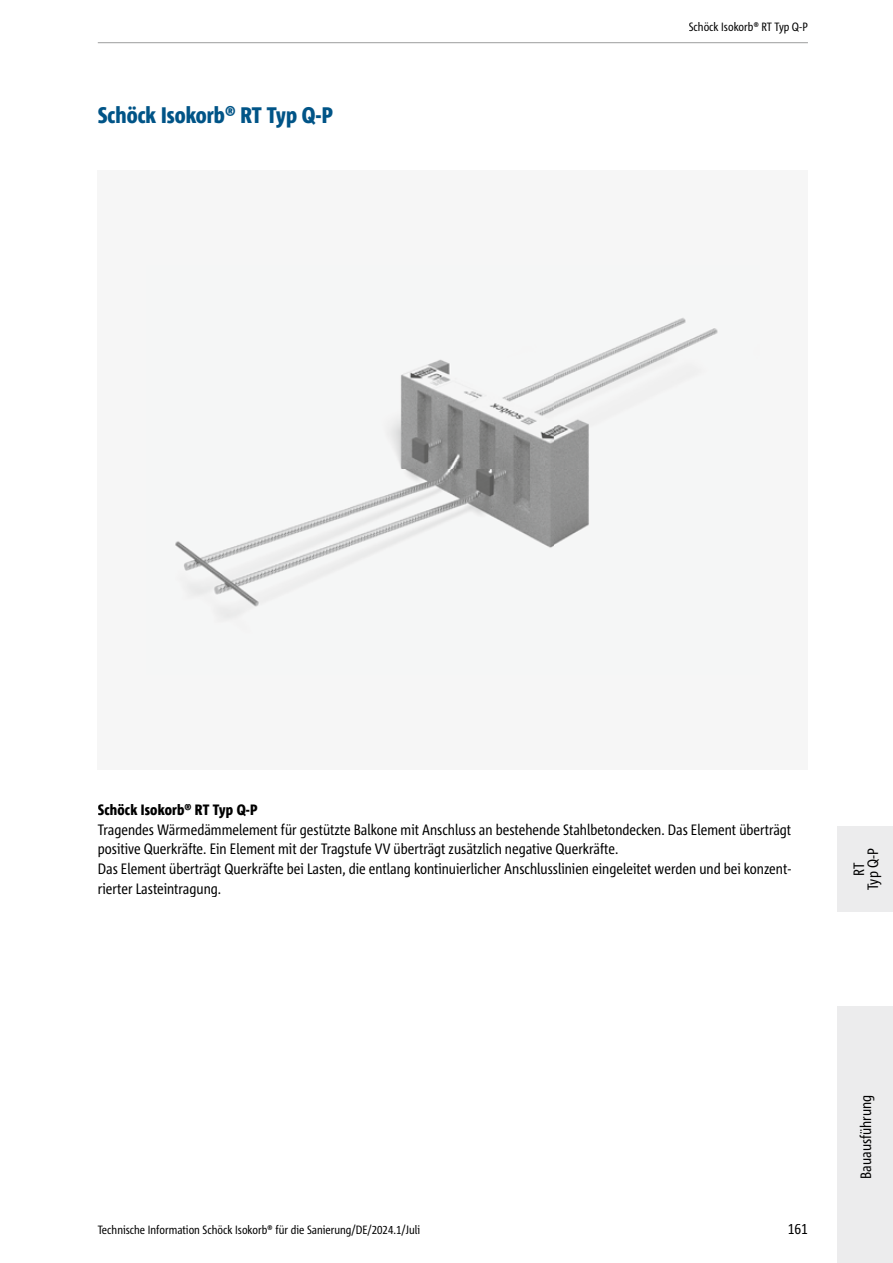
<style>
.page{position:relative;width:893px;height:1263px;background:#fff}
.page>*{position:absolute;margin:0;border:0;box-sizing:border-box;transform-origin:0 0}
.t1{font:800 condensed 22.5px "Corpid Schoeck";color:#005487}
.t2{font:condensed 15px/19.5px "Corpid Schoeck";color:#000}
.t3{font:800 condensed 15px "Corpid Schoeck";letter-spacing:.01em;color:#000}
.t4{font:condensed 12px "Corpid Schoeck";color:#000}
</style>
<div class="page">
<div style="left:98px;top:170px;width:710px;height:600px;background:#f6f6f6"></div>
<img style="left:175px;top:318px;width:543px;height:300px">
<div style="left:838px;top:1006px;width:55px;height:257px;background:#ececed"></div>
<div style="left:838px;top:827px;width:55px;height:85px;background:#ececed"></div>
<hr style="left:98px;top:42px;width:710px;height:1px;background:#9c9d9d">
<h1 class="t1" style="left:98px;top:101px;width:237px">Schöck Isokorb® RT Typ Q-P</h1>
<p class="t4" style="left:689px;top:19px;width:121px">Schöck Isokorb® RT Typ Q-P</p>
<p class="t3" style="left:98px;top:801px;width:161px">Schöck Isokorb® RT Typ Q-P</p>
<p class="t2" style="left:98px;top:820px;width:695px">Tragendes Wärmedämm element für gestützte Balkone mit Anschluss an bestehende Stahlbetondecken. Das Element überträgt positive Querkräfte. Ein Element mit der Tragstufe VV überträgt zusätzlich negative Querkräfte.<br>Das Element überträgt Querkräfte bei Lasten, die entlang kontinuierlicher Anschlusslinien eingeleitet werden und bei konzent&shy;rierter Lasteintragung.</p>
<p class="t2" style="left:852px;top:890px;width:43px;line-height:14.1px;text-align:center;rotate:-90deg">RT<br>Typ Q-P</p>
<p class="t4" style="left:98px;top:1222px;width:324px">Technische Information Schöck Isokorb® für die Sanierung/DE/2024.1/Juli</p>
<p class="t2" style="left:788px;top:1219px;width:22px">161</p>
<p class="t2" style="left:856px;top:1179px;width:85px;rotate:-90deg">Bauausführung</p>
</div>
